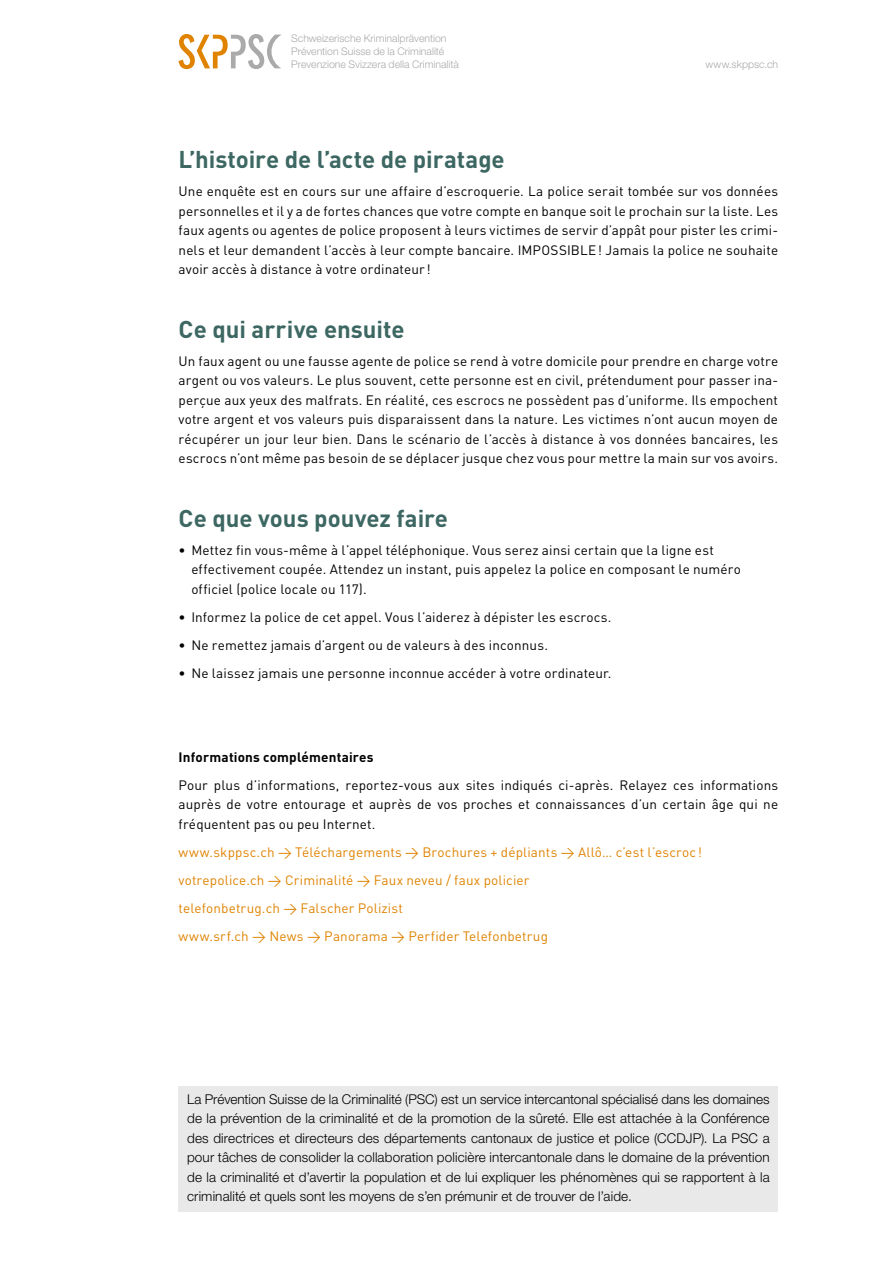
<style>
.page{position:relative;width:893px;height:1263px;background:#fff}
.page>*{position:absolute;margin:0;border:0;box-sizing:border-box;transform-origin:0 0}
.t1{font:700 24px "DIN Weber";letter-spacing:-.005em;color:#3d6762}
.t2{font:13.5px/19.5px "DIN Weber";letter-spacing:.01em;color:#000;text-align:justify}
.t3{font:300 13.5px/19.5px "Helvetica Neue";letter-spacing:.01em;color:#000;text-align:justify}
.t4{font:13.5px/28px "DIN Weber";letter-spacing:.01em;color:#df8300}
.t5{font:700 13.5px "DIN Weber";letter-spacing:.01em;color:#000}
.t6{font:300 10.5px/12.6px "Helvetica Neue";color:#aaa}
</style>
<div class="page">
<svg style="left:179px;top:34px;width:103px;height:35px"></svg>
<div style="left:179px;top:1087px;width:599px;height:125px;background:#e9e9e9"></div>
<p class="t6" style="left:291px;top:32px;width:169px">Schweizerische Kriminalprävention<br>Prévention Suisse de la Criminalité<br>Prevenzione Svizzera della Criminalità</p>
<p class="t6" style="left:706px;top:57px;width:74px">www.skppsc.ch</p>
<h1 class="t1" style="left:179px;top:144px;width:328px">L’histoire de l’acte de piratage</h1>
<p class="t2" style="left:179px;top:181px;width:601px">Une enquête est en cours sur une affaire d’escroquerie. La police serait tombée sur vos données personnelles et il y a de fortes chances que votre compte en banque soit le prochain sur la liste. Les faux agents ou agentes de police proposent à leurs victimes de servir d’appât pour pister les crimi&shy;nels et leur demandent l’accès à leur compte bancaire. IMPOSSIBLE! Jamais la police ne souhaite avoir accès à distance à votre ordinateur !</p>
<h1 class="t1" style="left:179px;top:313px;width:227px">Ce qui arrive ensuite</h1>
<p class="t2" style="left:179px;top:351px;width:601px">Un faux agent ou une fausse agente de police se rend à votre domicile pour prendre en charge votre argent ou vos valeurs. Le plus souvent, cette personne est en civil, prétendument pour passer ina&shy;perçue aux yeux des malfrats. En réalité, ces escrocs ne possèdent pas d’uniforme. Ils empochent votre argent et vos valeurs puis disparaissent dans la nature. Les victimes n’ont aucun moyen de récupérer un jour leur bien. Dans le scénario de l’accès à distance à vos données bancaires, les escrocs n’ont même pas besoin de se déplacer jusque chez vous pour mettre la main sur vos avoirs.</p>
<h1 class="t1" style="left:179px;top:502px;width:271px">Ce que vous pouvez faire</h1>
<p class="t2" style="left:191px;top:540px;width:551px;text-align:left;text-indent:-13px">• Mettez fin vous-même à l’appel téléphonique. Vous serez ainsi certain que la ligne est effectivement coupée. Attendez un instant, puis appelez la police en composant le numéro officiel (police locale ou 117).</p>
<p class="t2" style="left:179px;top:607px;width:434px">• Informez la police de cet appel. Vous l’aiderez à dépister les escrocs.</p>
<p class="t2" style="left:179px;top:635px;width:371px">• Ne remettez jamais d’argent ou de valeurs à des inconnus.</p>
<p class="t2" style="left:179px;top:663px;width:434px">• Ne laissez jamais une personne inconnue accéder à votre ordinateur.</p>
<p class="t5" style="left:179px;top:748px;width:197px">Informations complémentaires</p>
<p class="t2" style="left:179px;top:775px;width:601px">Pour plus d’informations, reportez-vous aux sites indiqués ci-après. Relayez ces informations auprès de votre entourage et auprès de vos proches et connaissances d’un certain âge qui ne fréquentent pas ou peu Internet.</p>
<p class="t4" style="left:179px;top:837px;width:525px">www.skppsc.ch &gt; Téléchargements &gt; Brochures + dépliants &gt; Allô… c’est l’escroc ! votrepolice.ch &gt; Criminalité &gt; Faux neveu / faux policier<br>telefonbetrug.ch &gt; Falscher Polizist<br>www.srf.ch &gt; News &gt; Panorama &gt; Perfider Telefonbetrug</p>
<p class="t3" style="left:187px;top:1089px;width:584px">La Prévention Suisse de la Criminalité (PSC) est un service intercantonal spécialisé dans les domaines de la prévention de la criminalité et de la promotion de la sûreté. Elle est attachée à la Conférence des directrices et directeurs des départements cantonaux de justice et police (CCDJP). La PSC a pour tâches de consolider la collaboration policière intercantonale dans le domaine de la prévention de la criminalité et d’avertir la population et de lui expliquer les phénomènes qui se rapportent à la criminalité et quels sont les moyens de s’en prémunir et de trouver de l’aide.</p>
</div>
